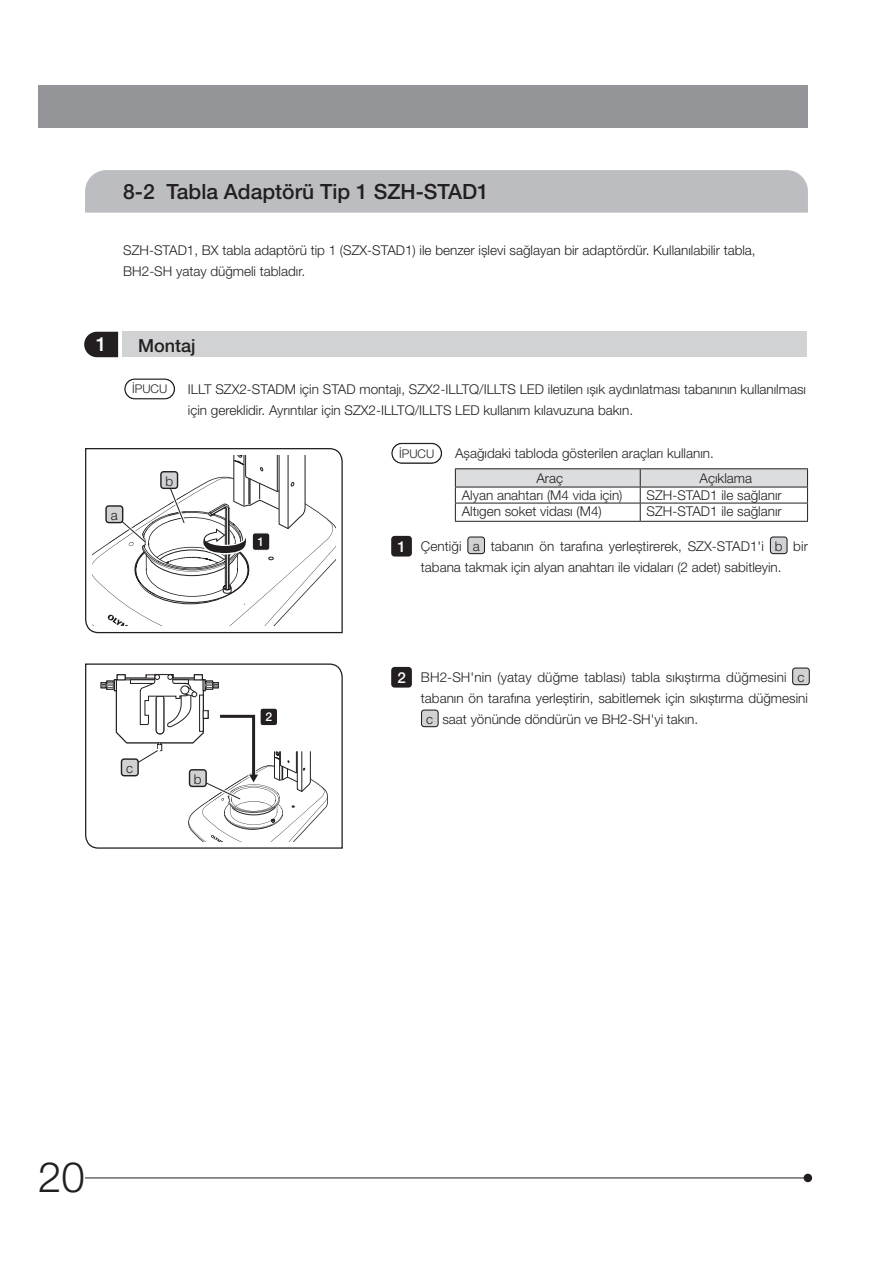
<style>
.page{position:relative;width:893px;height:1263px;background:#fff}
.page>*{position:absolute;margin:0;border:0;box-sizing:border-box;transform-origin:0 0}
.t1{font:300 42px "Helvetica Neue LT Pro";color:#231f20}
.t2{font:500 21px "Helvetica Neue LT Pro";color:#231f20}
.t3{font:500 19.5px "Helvetica Neue LT Pro";color:#fff}
.t4{font:500 18px "Helvetica Neue LT Pro";color:#231f20}
.t5{font:500 15.15px "Helvetica Neue LT Pro";color:#fff}
.t6{font:300 13.5px/21px "Helvetica Neue LT Pro";color:#231f20}
.t7{font:500 12.15px "Helvetica Neue LT Pro";color:#fff}
.t8{font:300 12px "Helvetica Neue LT Pro";color:#231f20}
</style>
<div class="page">
<div style="left:804px;top:1174px;width:8px;height:8px;background:#231f20;border-radius:50%"></div>
<hr style="left:85px;top:1177px;width:723px;height:1px;background:#231f20">
<div style="left:38px;top:85px;width:770px;height:43px;background:#939598"></div>
<div style="left:85px;top:170px;width:723px;height:43px;background:#bcbdc0"></div>
<div style="left:122px;top:332px;width:685px;height:25px;background:#d1d2d4"></div>
<svg style="left:84px;top:332px;width:34px;height:25px"></svg>
<hr style="left:455px;top:468px;width:185px;height:1px;background:#231f20">
<hr style="left:640px;top:468px;width:168px;height:1px;background:#231f20">
<svg style="left:455px;top:469px;width:353px;height:52px"></svg>
<hr style="left:455px;top:521px;width:185px;height:1px;background:#231f20">
<hr style="left:640px;top:521px;width:168px;height:1px;background:#231f20">
<div style="left:468px;top:537px;width:16px;height:17px;background:#d1d2d4;border-radius:3px"></div>
<div style="left:467px;top:536px;width:18px;height:18px;border:1px solid #231f20;border-radius:3px"></div>
<div style="left:770px;top:537px;width:17px;height:17px;background:#d1d2d4;border-radius:3px"></div>
<div style="left:770px;top:536px;width:18px;height:18px;border:1px solid #231f20;border-radius:3px"></div>
<div style="left:793px;top:668px;width:16px;height:17px;background:#d1d2d4;border-radius:3px"></div>
<div style="left:792px;top:667px;width:18px;height:18px;border:1px solid #231f20;border-radius:3px"></div>
<div style="left:421px;top:710px;width:17px;height:17px;background:#d1d2d4;border-radius:3px"></div>
<div style="left:421px;top:709px;width:18px;height:18px;border:1px solid #231f20;border-radius:3px"></div>
<div style="left:391px;top:443px;width:51px;height:21px;border:1px solid #231f20;border-radius:10px"></div>
<div style="left:391px;top:536px;width:21px;height:20px;background:#231f20;border-radius:3px"></div>
<div style="left:391px;top:667px;width:21px;height:21px;background:#231f20;border-radius:3px"></div>
<svg style="left:85px;top:663px;width:258px;height:186px"></svg>
<svg style="left:100px;top:674px;width:228px;height:168px"></svg>
<div style="left:259px;top:707px;width:19px;height:19px;border:1px solid #fff;border-radius:3px"></div>
<div style="left:121px;top:759px;width:17px;height:17px;background:#d1d2d4;border-radius:3px"></div>
<div style="left:121px;top:758px;width:18px;height:18px;border:1px solid #231f20;border-radius:3px"></div>
<svg style="left:85px;top:448px;width:258px;height:186px"></svg>
<svg style="left:93px;top:456px;width:242px;height:170px"></svg>
<div style="left:252px;top:532px;width:18px;height:19px;border:1px solid #fff;border-radius:3px"></div>
<div style="left:124px;top:378px;width:51px;height:22px;border:1px solid #231f20;border-radius:10px"></div>
<h2 class="t2" style="left:123px;top:179px;width:367px">8-2 Tabla Adaptörü Tip 1 SZH-STAD1</h2>
<p class="t6" style="left:123px;top:239px;width:634px">SZH-STAD1, BX tabla adaptörü tip 1 (SZX-STAD1) ile benzer işlevi sağlayan bir adaptördür. Kullanılabilir tabla,<br>BH2-SH yatay düğmeli tabladır.</p>
<h3 class="t3" style="left:96px;top:333px;width:12px">1</h3>
<h3 class="t4" style="left:138px;top:334px;width:59px">Montaj</h3>
<p class="t8" style="left:132px;top:382px;width:37px">İPUCU</p>
<p class="t6" style="left:111px;top:504px;width:9px">a</p>
<p class="t6" style="left:165px;top:470px;width:9px">b</p>
<p class="t6" style="left:188px;top:378px;width:619px">ILLT SZX2-STADM için STAD montajı, SZX2-ILLTQ/ILLTS LED iletilen ışık aydınlatması tabanının kullanılması için gereklidir. Ayrıntılar için SZX2-ILLTQ/ILLTS LED kullanım kılavuzuna bakın.</p>
<p class="t7" style="left:258px;top:534px;width:8px">1</p>
<p class="t8" style="left:399px;top:446px;width:37px">İPUCU</p>
<p class="t6" style="left:536px;top:441px;width:179px;line-height:24.6px;text-indent:-81px">Aşağıdaki tabloda gösterilen araçları kullanın.<br>Araç</p>
<p class="t6" style="left:700px;top:467px;width:54px">Açıklama</p>
<p class="t5" style="left:397px;top:537px;width:10px">1</p>
<p class="t6" style="left:462px;top:484px;width:162px">Alyan anahtarı (M4 vida için)</p>
<p class="t6" style="left:647px;top:484px;width:137px">SZH-STAD1 ile sağlanır</p>
<p class="t6" style="left:462px;top:500px;width:142px">Altıgen soket vidası (M4)</p>
<p class="t6" style="left:647px;top:500px;width:137px">SZH-STAD1 ile sağlanır</p>
<p class="t6" style="left:421px;top:536px;width:388px">Çentiği a tabanın ön tarafına yerleştirerek, SZX-STAD1'i b bir tabana takmak için alyan anahtarı ile vidaları (2 adet) sabitleyin.</p>
<p class="t6" style="left:126px;top:757px;width:9px">c</p>
<p class="t6" style="left:194px;top:768px;width:9px">b</p>
<p class="t7" style="left:265px;top:709px;width:8px">2</p>
<p class="t5" style="left:397px;top:668px;width:10px">2</p>
<p class="t6" style="left:421px;top:667px;width:385px">BH2-SH'nin (yatay düğme tablası) tabla sıkıştırma düğmesini c</p>
<p class="t6" style="left:421px;top:688px;width:388px">tabanın ön tarafına yerleştirin, sabitlemek için sıkıştırma düğmesini</p>
<p class="t6" style="left:426px;top:709px;width:273px">c saat yönünde döndürün ve BH2-SH'yi takın.</p>
<h1 class="t1" style="left:38px;top:1151px;width:48px">20</h1>
</div>
